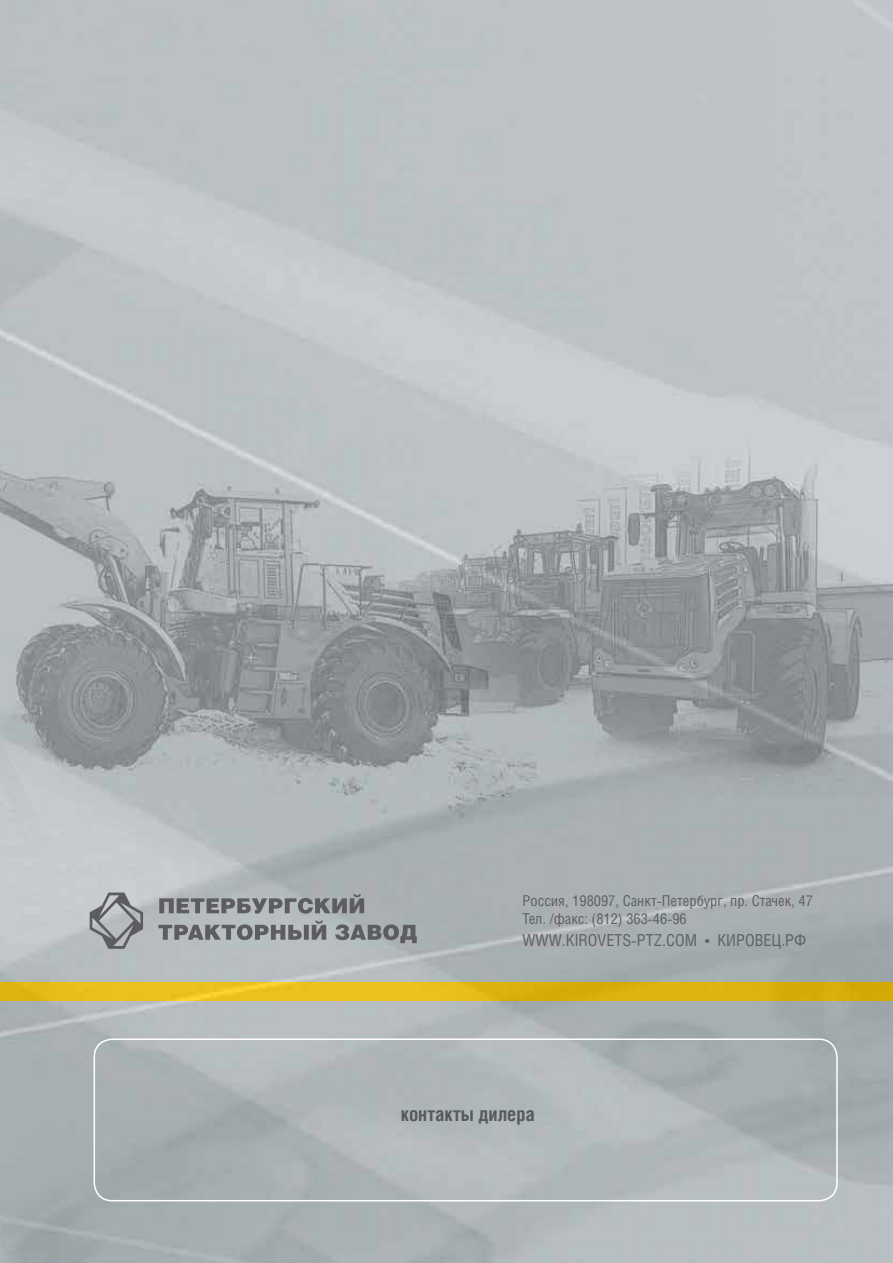
<style>
.page{position:relative;width:893px;height:1263px;background:#fff}
.page>*{position:absolute;margin:0;border:0;box-sizing:border-box;transform-origin:0 0}
.t1{font:700 19.5px "Helios Cond";color:#58595b}
.t2{font:16.5px "Helios Cond";color:#5f6062}
.t3{font:15px/18px "Helios Cond";color:#5f6062}
</style>
<div class="page">
<img style="left:0;top:0;width:893px;height:1263px">
<svg style="left:0;top:982px;width:893px;height:19px;background:#e2b813"></svg>
<svg style="left:90px;top:892px;width:53px;height:57px;background:#9d9fa3"></svg>
<svg style="left:159px;top:894px;width:205px;height:20px;background:#8b8e91"></svg>
<svg style="left:158px;top:920px;width:168px;height:20px;background:#8f9195"></svg>
<svg style="left:335px;top:924px;width:82px;height:19px;background:#83878a"></svg>
<div style="left:94px;top:1038px;width:744px;height:163px;border:2px solid #fff;border-radius:18px"></div>
<p class="t3" style="left:522px;top:891px;width:292px">Россия, 198097, Санкт-Петербург, пр. Стачек, 47<br>Тел. /факс: (812) 363-46-96</p>
<p class="t2" style="left:522px;top:930px;width:286px">WWW.KIROVETS-PTZ.COM • КИРОВЕЦ.РФ</p>
<h1 class="t1" style="left:401px;top:1102px;width:136px">контакты дилера</h1>
</div>
